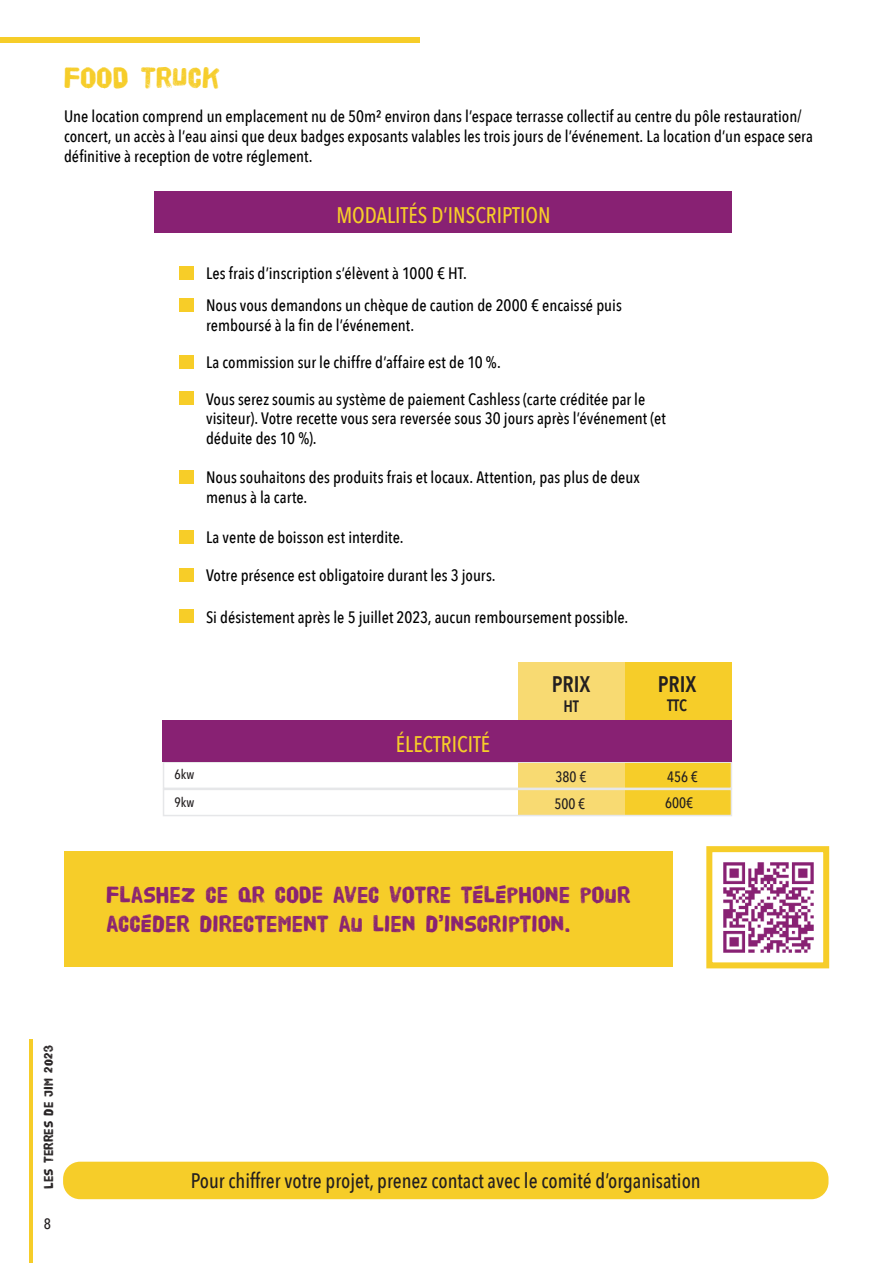
<style>
.page{position:relative;width:893px;height:1263px;background:#fff}
.page>*{position:absolute;margin:0;border:0;box-sizing:border-box;transform-origin:0 0}
.t1{font:30px "HVD Poster";color:#f6cd29}
.t2{font:24px/28.8px "HVD Poster";letter-spacing:-.01em;color:#882173}
.t3{font:500 22.5px "Avenir Next Condensed";color:#f6cd29}
.t4{font:600 22.5px "Avenir Next Condensed";color:#231f20}
.t5{font:500 21px "Avenir Next Condensed";color:#231f20}
.t6{font:500 16.5px/19.8px "Avenir Next Condensed";color:#000001}
.t7{font:600 16.5px "Avenir Next Condensed";color:#231f20}
.t8{font:500 15px "Avenir Next Condensed";color:#231f20}
.t9{font:13.5px "HVD Poster";color:#231f20}
.t10{font:500 13.5px "Avenir Next Condensed";color:#231f20}
</style>
<div class="page">
<div style="left:0;top:37px;width:419px;height:6px;background:#f6cd29"></div>
<hr style="left:30px;top:1040px;width:3px;height:223px;background:#f6cd29">
<div style="left:63px;top:1162px;width:765px;height:37px;background:#f6cd29;border-radius:17px"></div>
<div style="left:64px;top:851px;width:609px;height:116px;background:#f6cd29"></div>
<div style="left:625px;top:662px;width:107px;height:154px;background:#f6cd29"></div>
<div style="left:518px;top:662px;width:107px;height:154px;background:#f8da72"></div>
<div style="left:155px;top:191px;width:577px;height:41px;background:#882173"></div>
<div style="left:179px;top:266px;width:15px;height:14px;background:#f7cd28"></div>
<div style="left:179px;top:299px;width:15px;height:13px;background:#f7cd28"></div>
<div style="left:179px;top:355px;width:15px;height:13px;background:#f7cd28"></div>
<div style="left:179px;top:392px;width:15px;height:13px;background:#f7cd28"></div>
<div style="left:179px;top:470px;width:15px;height:14px;background:#f7cd28"></div>
<div style="left:179px;top:530px;width:15px;height:14px;background:#f7cd28"></div>
<div style="left:179px;top:568px;width:15px;height:14px;background:#f7cd28"></div>
<div style="left:179px;top:610px;width:15px;height:13px;background:#f7cd28"></div>
<div style="left:163px;top:761px;width:569px;height:28px;border:2px solid #e6e7e9"></div>
<div style="left:163px;top:789px;width:569px;height:27px;border:2px solid #e6e7e9"></div>
<div style="left:163px;top:720px;width:569px;height:41px;background:#882173"></div>
<div style="left:706px;top:846px;width:123px;height:122px;border:6px solid #f6cd29"></div>
<img style="left:714px;top:862px;width:108px;height:100px">
<h1 class="t1" style="left:64px;top:64px;width:158px">FOOD TRUCK</h1>
<p class="t6" style="left:64px;top:106px;width:751px">Une location comprend un emplacement nu de 50m² environ dans l’espace terrasse collectif au centre du pôle restauration/ concert, un accès à l’eau ainsi que deux badges exposants valables les trois jours de l’événement. La location d’un espace sera définitive à reception de votre réglement.</p>
<h3 class="t3" style="left:336px;top:202px;width:216px">MODALITÉS D’INSCRIPTION</h3>
<p class="t6" style="left:206px;top:257px;width:417px;line-height:32.2px">Les frais d’inscription s’élèvent à 1000 € HT.<br>Nous vous demandons un chèque de caution de 2000 € encaissé puis</p>
<p class="t6" style="left:206px;top:315px;width:210px">remboursé à la fin de l’événement.</p>
<p class="t6" style="left:206px;top:352px;width:296px">La commission sur le chiffre d’affaire est de 10 %.</p>
<p class="t6" style="left:206px;top:389px;width:461px">Vous serez soumis au système de paiement Cashless (carte créditée par le visiteur). Votre recette vous sera reversée sous 30 jours après l’événement (et déduite des 10 %).</p>
<p class="t6" style="left:206px;top:467px;width:436px">Nous souhaitons des produits frais et locaux. Attention, pas plus de deux menus à la carte.</p>
<p class="t6" style="left:206px;top:527px;width:199px">La vente de boisson est interdite.</p>
<p class="t6" style="left:206px;top:566px;width:291px">Votre présence est obligatoire durant les 3 jours.</p>
<p class="t6" style="left:206px;top:607px;width:424px">Si désistement après le 5 juillet 2023, aucun remboursement possible.</p>
<h3 class="t3" style="left:396px;top:731px;width:96px">ÉLECTRICITÉ</h3>
<h3 class="t4" style="left:552px;top:670px;width:40px">PRIX</h3>
<p class="t7" style="left:563px;top:696px;width:17px">HT</p>
<h3 class="t4" style="left:658px;top:670px;width:40px">PRIX</h3>
<p class="t7" style="left:667px;top:695px;width:21px">TTC</p>
<p class="t10" style="left:175px;top:766px;width:21px">6kw</p>
<p class="t8" style="left:555px;top:767px;width:32px">380 €</p>
<p class="t8" style="left:667px;top:767px;width:32px">456 €</p>
<p class="t10" style="left:175px;top:794px;width:21px">9kw</p>
<p class="t8" style="left:554px;top:794px;width:32px">500 €</p>
<p class="t8" style="left:665px;top:793px;width:30px">600€</p>
<h2 class="t2" style="left:106px;top:881px;width:526px">FLASHEZ CE QR CODE AVEC VOTRE TÉLÉPHONE POUR<br>ACCÉDER DIRECTEMENT AU LIEN D’INSCRIPTION.</h2>
<p class="t9" style="left:43px;top:1189px;width:145px;rotate:-90deg">LES TERRES DE JIM 2023</p>
<p class="t8" style="left:44px;top:1215px;width:9px">8</p>
<p class="t5" style="left:191px;top:1168px;width:511px">Pour chiffrer votre projet, prenez contact avec le comité d’organisation</p>
</div>
